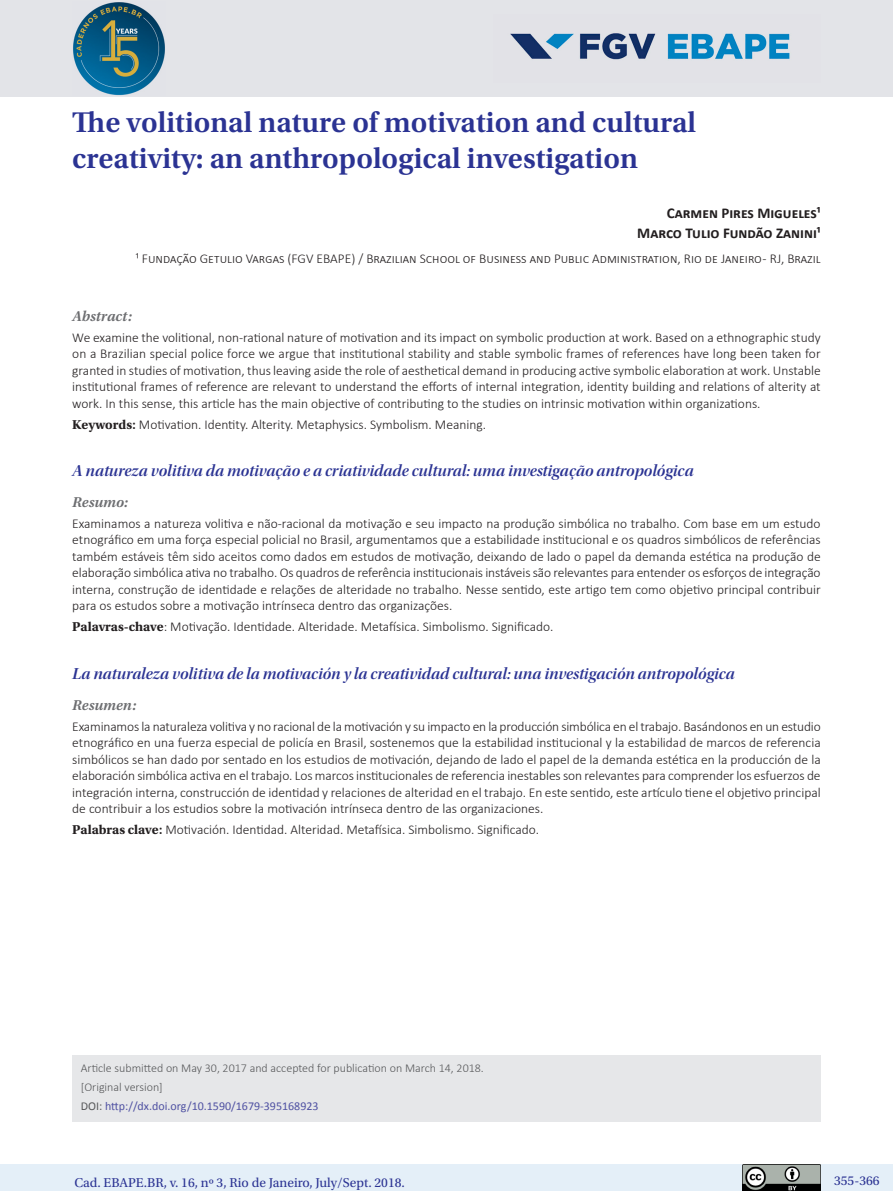
<style>
.page{position:relative;width:893px;height:1191px;background:#fff}
.page>*{position:absolute;margin:0;border:0;box-sizing:border-box;transform-origin:0 0}
._01_título_PT{font:600 30px/36px "Utopia Std";color:#2b3393}
._03_3_1_título_IN{font:16.5px "Utopia Std Semibold Disp It";color:#2b3393}
._02_autores{font:700 15px "Calibri";color:#231f20}
._03_0_titulo_resumo{font:italic 600 15px "Utopia Std";color:#6c6d70}
._03_1_1_resumo_PT{font:300 13.5px/16.5px "Calibri";color:#231f20;text-align:justify}
._03_1_2_palavras-cha{font:300 13.5px "Calibri";color:#231f20}
._02_autores_-_tit{font:300 13.5px "Calibri";color:#231f20}
.t1{font:13.5px "Utopia Std";color:#2b3393}
._06_3_nota_de_rodape{font:300 12px "Calibri";color:#57585a}
._06_3_nota_de_rodape-2{font:12px "Calibri";color:#4f51a2}
.s1{font-family:"Utopia Std";font-weight:700}
.s2{font-weight:700}
.s3{color:#57585a}
</style>
<div class="page">
<div style="left:0;top:1164px;width:893px;height:27px;background:#e4eff8"></div>
<img style="left:743px;top:1164px;width:78px;height:27px">
<div style="left:0;top:0;width:893px;height:97px;background:#e3e4e8"></div>
<img style="left:510px;top:33px;width:280px;height:27px">
<img style="left:73px;top:2px;width:92px;height:93px">
<div style="left:72px;top:1054px;width:749px;height:67px;background:#e6e7e9"></div>
<p class="_01_título_PT" style="left:72px;top:105px;width:625px">The volitional nature of motivation and cultural creativity: an anthropological investigation</p>
<p class="_02_autores" style="left:667px;top:203px;width:155px">Carmen Pires Migueles¹</p>
<p class="_02_autores" style="left:637px;top:224px;width:185px">Marco Tulio Fundão Zanini¹</p>
<p class="_02_autores_-_tit" style="left:136px;top:250px;width:686px">¹ Fundação Getulio Vargas (FGV EBAPE) / Brazilian School of Business and Public Administration, Rio de Janeiro - RJ, Brazil</p>
<p class="_03_0_titulo_resumo" style="left:72px;top:308px;width:61px">Abstract:</p>
<p class="_03_1_1_resumo_PT" style="left:72px;top:329px;width:750px">We examine the volitional, non-rational nature of motivation and its impact on symbolic production at work. Based on a ethnographic study on a Brazilian special police force we argue that institutional stability and stable symbolic frames of references have long been taken for granted in studies of motivation, thus leaving aside the role of aesthetical demand in producing active symbolic elaboration at work. Unstable institutional frames of reference are relevant to understand the efforts of internal integration, identity building and relations of alterity at work. In this sense, this article has the main objective of contributing to the studies on intrinsic motivation within organizations.</p>
<p class="_03_1_2_palavras-cha" style="left:72px;top:416px;width:415px"><span class="s1">Keywords</span><span class="s2">:</span> Motivation. Identity. Alterity. Metaphysics. Symbolism. Meaning.</p>
<p class="_03_3_1_título_IN" style="left:72px;top:462px;width:623px">A natureza volitiva da motivação e a criatividade cultural: uma investigação antropológica</p>
<p class="_03_0_titulo_resumo" style="left:72px;top:494px;width:57px">Resumo:</p>
<p class="_03_1_1_resumo_PT" style="left:72px;top:515px;width:750px">Examinamos a natureza volitiva e não-racional da motivação e seu impacto na produção simbólica no trabalho. Com base em um estudo etnográfico em uma força especial policial no Brasil, argumentamos que a estabilidade institucional e os quadros simbólicos de referências também estáveis têm sido aceitos como dados em estudos de motivação, deixando de lado o papel da demanda estética na produção de elaboração simbólica ativa no trabalho. Os quadros de referência institucionais instáveis são relevantes para entender os esforços de integração interna, construção de identidade e relações de alteridade no trabalho. Nesse sentido, este artigo tem como objetivo principal contribuir para os estudos sobre a motivação intrínseca dentro das organizações.</p>
<p class="_03_1_2_palavras-cha" style="left:72px;top:618px;width:483px"><span class="s1">Palavras-chave</span>: Motivação. Identidade. Alteridade. Metafísica. Simbolismo. Significado.</p>
<p class="_03_3_1_título_IN" style="left:72px;top:665px;width:664px">La naturaleza volitiva de la motivación y la creatividad cultural: una investigación antropológica</p>
<p class="_03_0_titulo_resumo" style="left:72px;top:696px;width:65px">Resumen:</p>
<p class="_03_1_1_resumo_PT" style="left:72px;top:717px;width:750px">Examinamos la naturaleza volitiva y no racional de la motivación y su impacto en la producción simbólica en el trabajo. Basándonos en un estudio etnográfico en una fuerza especial de policía en Brasil, sostenemos que la estabilidad institucional y la estabilidad de marcos de referencia simbólicos se han dado por sentado en los estudios de motivación, dejando de lado el papel de la demanda estética en la producción de la elaboración simbólica activa en el trabajo. Los marcos institucionales de referencia inestables son relevantes para comprender los esfuerzos de integración interna, construcción de identidad y relaciones de alteridad en el trabajo. En este sentido, este artículo tiene el objetivo principal de contribuir a los estudios sobre la motivación intrínseca dentro de las organizaciones.</p>
<p class="_03_1_2_palavras-cha" style="left:72px;top:821px;width:468px"><span class="s1">Palabras clave</span><span class="s2">:</span> Motivación. Identidad. Alteridad. Metafísica. Simbolismo. Significado.</p>
<p class="_06_3_nota_de_rodape" style="left:81px;top:1061px;width:405px">Article submitted on May 30, 2017 and accepted for publication on March 14, 2018.</p>
<p class="_06_3_nota_de_rodape" style="left:81px;top:1079px;width:84px">[Original version]</p>
<p class="_06_3_nota_de_rodape-2" style="left:81px;top:1098px;width:239px"><span class="s3">DOI:</span> http://dx.doi.org/10.1590/1679-395168923</p>
<p class="t1" style="left:74px;top:1175px;width:332px">Cad. EBAPE.BR, v. 16, nº 3, Rio de Janeiro, July/Sept. 2018.</p>
<p class="t1" style="left:834px;top:1173px;width:47px">355-366</p>
</div>
